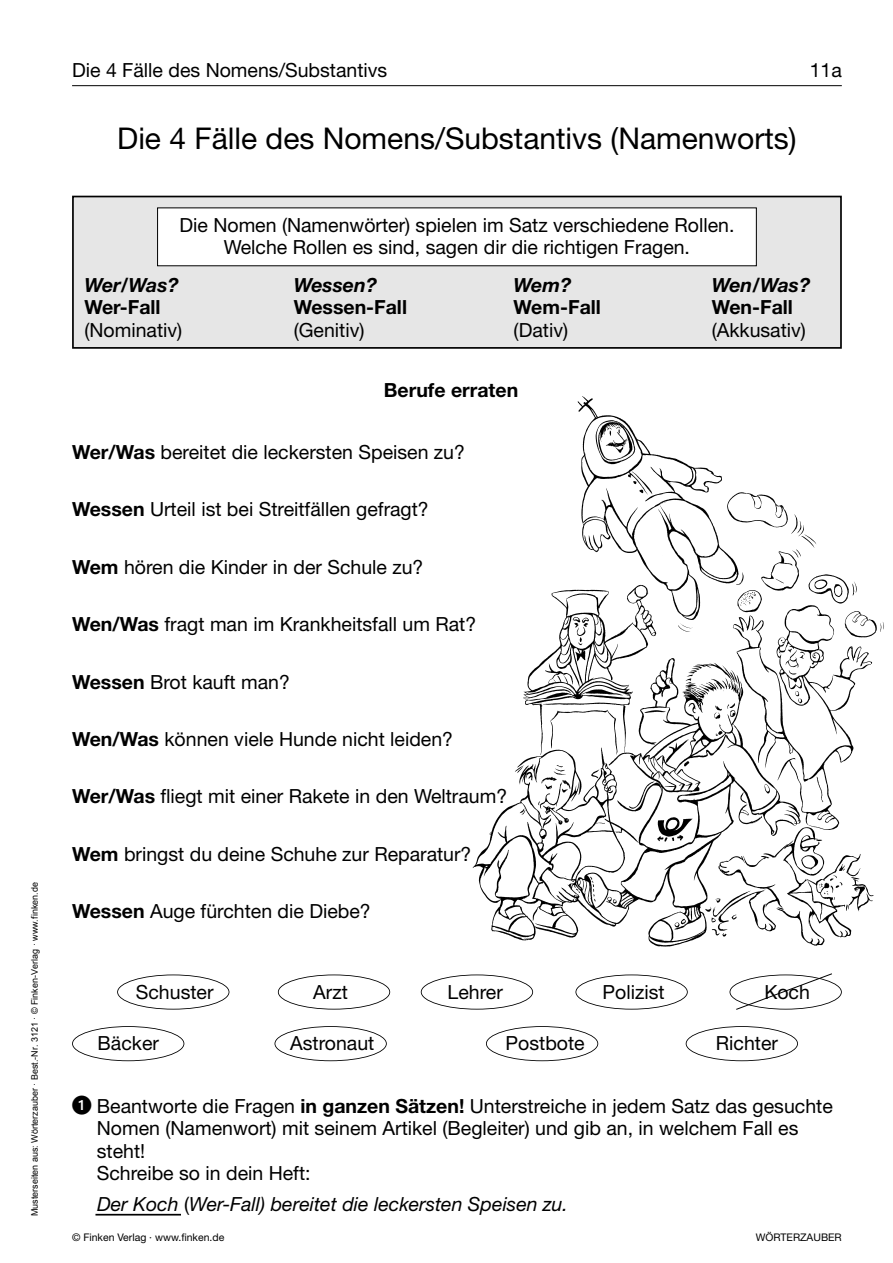
<style>
.page{position:relative;width:893px;height:1263px;background:#fff}
.page>*{position:absolute;margin:0;border:0;box-sizing:border-box;transform-origin:0 0}
.t1{font:30px "Helvetica Neue";color:#000}
.t2{font:19.5px/22.4px "Helvetica Neue";color:#000}
.t3{font:italic 19.5px "Helvetica Neue";color:#000}
.t4{font:700 19.5px "Helvetica Neue";color:#000}
.t5{font:italic 700 19.5px "Helvetica Neue";color:#000}
.t6{font:10.5px "Helvetica Neue";color:#000}
.t7{font:9px "Arial";color:#000}
.s1{font-weight:700}
.s2{font-style:normal}
</style>
<div class="page">
<hr style="left:72px;top:85px;width:770px;height:1px;background:#000">
<div style="left:74px;top:197px;width:766px;height:150px;background:#e6e6e6"></div>
<div style="left:72px;top:196px;width:770px;height:153px;border:2px solid #000"></div>
<hr style="left:95px;top:1214px;width:86px;height:2px;background:#000">
<div style="left:117px;top:975px;width:112px;height:35px;border:2px solid #000;border-radius:50%"></div>
<div style="left:72px;top:1026px;width:112px;height:35px;border:2px solid #000;border-radius:50%"></div>
<div style="left:274px;top:1026px;width:113px;height:35px;border:2px solid #000;border-radius:50%"></div>
<div style="left:486px;top:1026px;width:112px;height:35px;border:2px solid #000;border-radius:50%"></div>
<div style="left:686px;top:1026px;width:112px;height:35px;border:2px solid #000;border-radius:50%"></div>
<div style="left:278px;top:975px;width:112px;height:35px;border:2px solid #000;border-radius:50%"></div>
<div style="left:421px;top:975px;width:112px;height:35px;border:2px solid #000;border-radius:50%"></div>
<div style="left:575px;top:975px;width:113px;height:35px;border:2px solid #000;border-radius:50%"></div>
<svg style="left:735px;top:973px;width:98px;height:37px"></svg>
<div style="left:158px;top:208px;width:598px;height:57px;background:#fff"></div>
<img style="left:472px;top:396px;width:412px;height:551px">
<p class="t7" style="left:29px;top:1216px;width:335px;rotate:-90deg">Musterseiten aus: Wörterzauber · Best.-Nr. 3121 · © Finken-Verlag · www.finken.de</p>
<p class="t2" style="left:72px;top:61px;width:317px">Die 4 Fälle des Nomens/Substantivs</p>
<p class="t2" style="left:810px;top:61px;width:34px">11a</p>
<h1 class="t1" style="left:117px;top:128px;width:681px">Die 4 Fälle des Nomens/Substantivs (Namenworts)</h1>
<p class="t2" style="left:179px;top:216px;width:556px;text-align:center">Die Nomen (Namenwörter) spielen im Satz verschiedene Rollen.<br>Welche Rollen es sind, sagen dir die richtigen Fragen.</p>
<p class="t5" style="left:84px;top:278px;width:96px">Wer/Was?</p>
<p class="t5" style="left:294px;top:278px;width:85px">Wessen?</p>
<p class="t5" style="left:514px;top:278px;width:59px">Wem?</p>
<p class="t5" style="left:712px;top:278px;width:100px">Wen/Was?</p>
<p class="t4" style="left:84px;top:300px;width:78px">Wer-Fall</p>
<p class="t4" style="left:294px;top:300px;width:115px">Wessen-Fall</p>
<p class="t4" style="left:514px;top:300px;width:89px">Wem-Fall</p>
<p class="t4" style="left:712px;top:300px;width:83px">Wen-Fall</p>
<p class="t2" style="left:84px;top:320px;width:99px">(Nominativ)</p>
<p class="t2" style="left:294px;top:320px;width:72px">(Genitiv)</p>
<p class="t2" style="left:514px;top:320px;width:56px">(Dativ)</p>
<p class="t2" style="left:712px;top:320px;width:96px">(Akkusativ)</p>
<p class="t4" style="left:384px;top:383px;width:136px">Berufe erraten</p>
<p class="t2" style="left:72px;top:443px;width:394px"><span class="s1">Wer/Was</span> bereitet die leckersten Speisen zu?</p>
<p class="t2" style="left:72px;top:500px;width:358px"><span class="s1">Wessen</span> Urteil ist bei Streitfällen gefragt?</p>
<p class="t2" style="left:72px;top:557px;width:353px"><span class="s1">Wem</span> hören die Kinder in der Schule zu?</p>
<p class="t2" style="left:72px;top:615px;width:406px"><span class="s1">Wen/Was</span> fragt man im Krankheitsfall um Rat?</p>
<p class="t2" style="left:72px;top:672px;width:219px"><span class="s1">Wessen</span> Brot kauft man?</p>
<p class="t2" style="left:72px;top:730px;width:382px"><span class="s1">Wen/Was</span> können viele Hunde nicht leiden?</p>
<p class="t2" style="left:72px;top:787px;width:437px"><span class="s1">Wer/Was</span> fliegt mit einer Rakete in den Weltraum?</p>
<p class="t2" style="left:72px;top:845px;width:401px"><span class="s1">Wem</span> bringst du deine Schuhe zur Reparatur?</p>
<p class="t2" style="left:72px;top:902px;width:300px"><span class="s1">Wessen</span> Auge fürchten die Diebe?</p>
<p class="t2" style="left:136px;top:983px;width:79px">Schuster</p>
<p class="t2" style="left:313px;top:983px;width:36px">Arzt</p>
<p class="t2" style="left:448px;top:983px;width:57px">Lehrer</p>
<p class="t2" style="left:603px;top:983px;width:64px">Polizist</p>
<p class="t2" style="left:764px;top:983px;width:47px">Koch</p>
<p class="t2" style="left:98px;top:1034px;width:63px">Bäcker</p>
<p class="t2" style="left:290px;top:1034px;width:86px">Astronaut</p>
<p class="t2" style="left:506px;top:1034px;width:81px">Postbote</p>
<p class="t2" style="left:716px;top:1034px;width:64px">Richter</p>
<p class="t2" style="left:97px;top:1097px;width:737px;text-indent:-25px"><sup>-</sup> Beantworte die Fragen <span class="s1">in ganzen Sätzen!</span> Unterstreiche in jedem Satz das gesuchte Nomen (Namenwort) mit seinem Artikel (Begleiter) und gib an, in welchem Fall es steht!<br>Schreibe so in dein Heft:</p>
<p class="t3" style="left:72px;top:1197px;width:497px"><sup>-</sup> Der Koch <span class="s2">(</span>Wer-Fall) bereitet die leckersten Speisen zu.</p>
<p class="t6" style="left:72px;top:1233px;width:154px">© Finken Verlag · www.finken.de</p>
<p class="t6" style="left:756px;top:1233px;width:87px">WÖRTERZAUBER</p>
</div>
